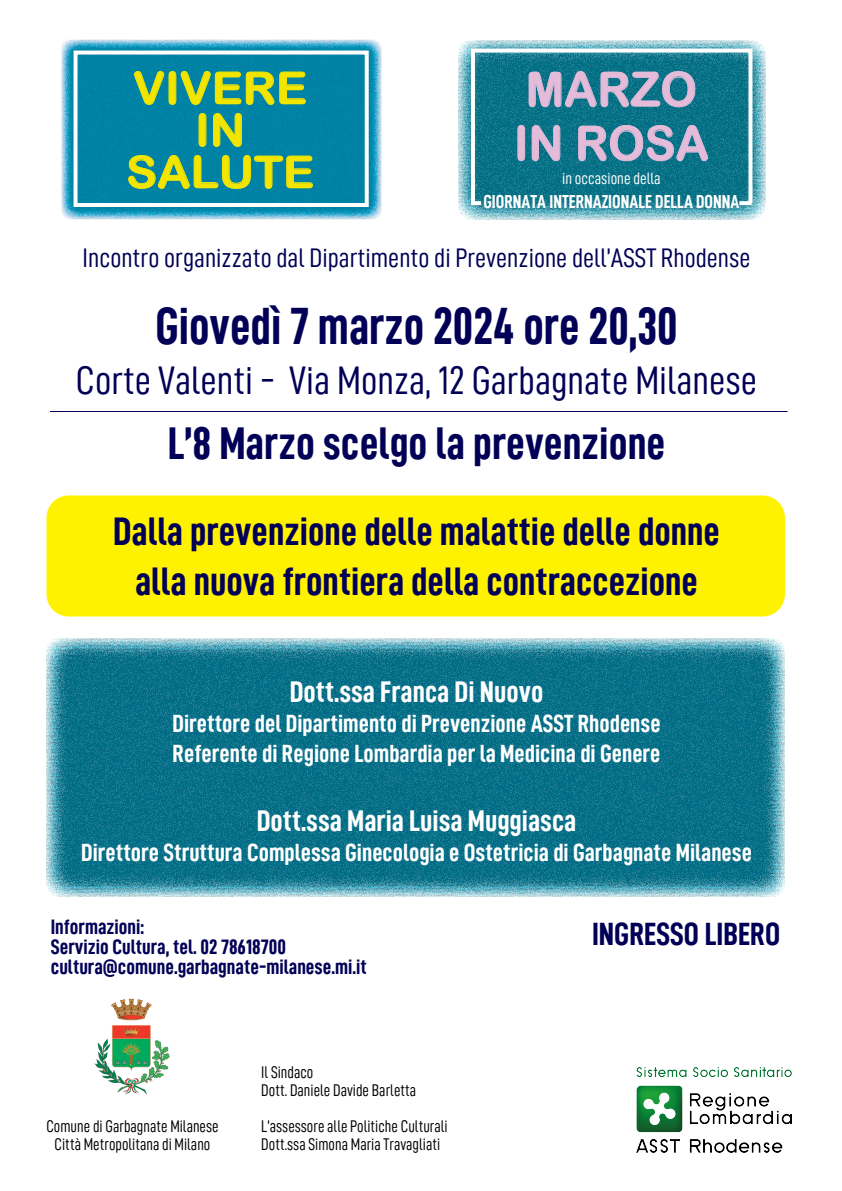
<style>
.page{position:relative;width:842px;height:1191px;background:#fff}
.page>*{position:absolute;margin:0;border:0;box-sizing:border-box;transform-origin:0 0}
.t1{font:52.6px "D DIN Condensed Bold";color:#020056;scale:.95 1}
.t2{font:47.5px/54px "Arial Rounded MT Bold";color:#e4bcd9}
.t3{font:46px "D DIN Condensed Bold";color:#020056}
.t4{font:44.4px/42px "Arial Rounded MT Bold";color:#f2e500;text-align:center;scale:1.05 1}
.t5{font:40px/50px "D DIN Condensed Bold";color:#020056;text-align:center}
.t6{font:40px "D DIN Condensed";color:#020056}
.t7{font:32.3px "D DIN Condensed Bold";color:#020056}
.t8{font:30px "D DIN Condensed Bold";color:#fff}
.t9{font:27px "D DIN Condensed";color:#020056}
.t10{font:25px/30px "D DIN Condensed Bold";color:#fff}
.t11{font:21px/20px "D DIN Condensed Bold";color:#020056}
.t12{font:18.9px "D DIN Condensed Bold";color:#fff}
.t13{font:17px/18px "D DIN Condensed";color:#000;scale:.93 1}
.t14{font:16.6px "D DIN Condensed";color:#fff}
</style>
<div class="page">
<div style="left:47px;top:496px;width:738px;height:120px;background:#fff200;border-radius:22px"></div>
<img style="left:46px;top:602px;width:739px;height:295px">
<img style="left:636px;top:1068px;width:155px;height:84px">
<hr style="left:50px;top:411px;width:737px;height:1px;background:#020056">
<img style="left:94px;top:998px;width:76px;height:97px">
<img style="left:458px;top:40px;width:308px;height:180px">
<svg style="left:469px;top:47px;width:286px;height:160px"></svg>
<svg style="left:739px;top:201px;width:13px;height:4px"></svg>
<img style="left:61px;top:39px;width:321px;height:181px">
<svg style="left:134px;top:70px;width:173px;height:36px"></svg>
<svg style="left:198px;top:112px;width:9px;height:35px"></svg>
<svg style="left:213px;top:112px;width:29px;height:36px"></svg>
<svg style="left:128px;top:154px;width:186px;height:36px"></svg>
<div style="left:74px;top:51px;width:295px;height:156px;border:4px solid #fff"></div>
<h3 class="t4" style="left:126px;top:66px;width:180px">VIVERE<br>IN<br>SALUTE</h3>
<h2 class="t2" style="left:514px;top:62px;width:196px">MARZO<br>IN ROSA</h2>
<p class="t14" style="left:562px;top:169px;width:100px">in occasione della</p>
<p class="t12" style="left:483px;top:191px;width:258px">GIORNATA INTERNAZIONALE DELLA DONNA</p>
<p class="t9" style="left:83px;top:243px;width:669px">Incontro organizzato dal Dipartimento di Prevenzione dell’ASST Rhodense</p>
<h1 class="t1" style="left:155px;top:297px;width:551px">Giovedì 7 marzo 2024 ore 20,30</h1>
<h3 class="t6" style="left:76px;top:358px;width:683px">Corte Valenti - Via Monza, 12 Garbagnate Milanese</h3>
<h3 class="t3" style="left:168px;top:418px;width:499px">L’8 Marzo scelgo la prevenzione</h3>
<h3 class="t5" style="left:113px;top:506px;width:609px">Dalla prevenzione delle malattie delle donne alla nuova frontiera della contraccezione</h3>
<p class="t8" style="left:290px;top:675px;width:255px">Dott.ssa Franca Di Nuovo</p>
<p class="t10" style="left:173px;top:708px;width:490px">Direttore del Dipartimento di Prevenzione ASST Rhodense<br>Referente di Regione Lombardia per la Medicina di Genere</p>
<p class="t8" style="left:257px;top:804px;width:321px">Dott.ssa Maria Luisa Muggiasca</p>
<p class="t10" style="left:81px;top:837px;width:672px">Direttore Struttura Complessa Ginecologia e Ostetricia di Garbagnate Milanese</p>
<p class="t11" style="left:51px;top:917px;width:318px">Informazioni:<br>Servizio Cultura, tel. 02 78618700 cultura@comune.garbagnate-milanese.mi.it</p>
<p class="t13" style="left:46px;top:1117px;width:187px;text-align:center">Comune di Garbagnate Milanese<br>Città Metropolitana di Milano</p>
<p class="t13" style="left:261px;top:1063px;width:168px">Il Sindaco<br>Dott. Daniele Davide Barletta</p>
<p class="t13" style="left:261px;top:1117px;width:202px">L’assessore alle Politiche Culturali<br>Dott.ssa Simona Maria Travagliati</p>
<p class="t7" style="left:592px;top:916px;width:190px">INGRESSO LIBERO</p>
</div>
